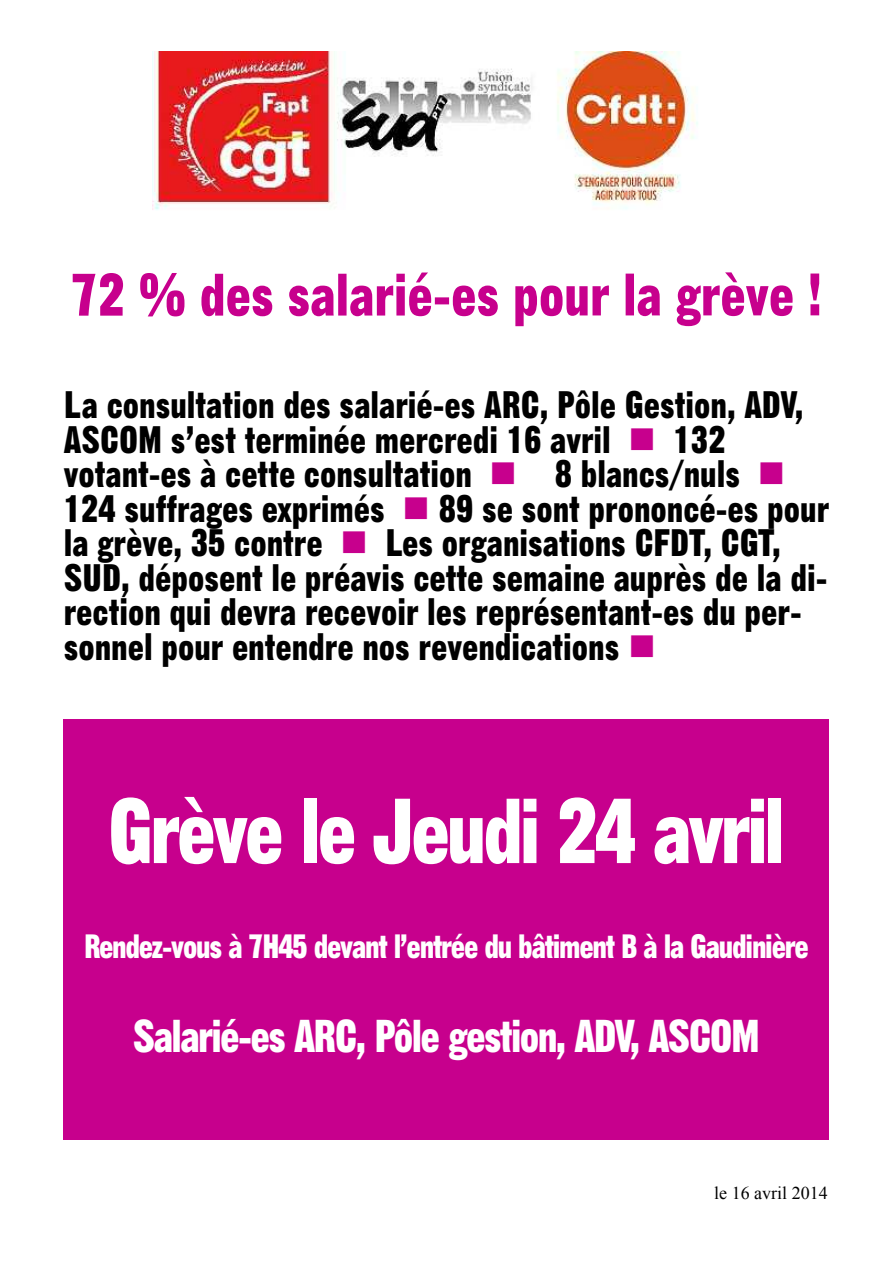
<style>
.page{position:relative;width:893px;height:1263px;background:#fff}
.page>*{position:absolute;margin:0;border:0;box-sizing:border-box;transform-origin:0 0}
.t1{font:90px "Gothic No 13 BT";letter-spacing:-.035em;color:#fff}
.t2{font:58.5px "Gothic No 13 BT";color:#c7008d}
.t3{font:45px "Gothic No 13 BT";letter-spacing:-.035em;color:#fff}
.t4{font:37.5px/34.5px "Gothic No 13 BT";color:#000}
.t5{font:33px "Gothic No 13 BT";letter-spacing:-.035em;color:#fff}
.t6{font:18px "Times New Roman";color:#000}
.s1{color:#c7008d}
</style>
<div class="page">
<div style="left:64px;top:719px;width:765px;height:421px;background:#c7008d"></div>
<img style="left:153px;top:51px;width:545px;height:159px">
<h2 class="t2" style="left:71px;top:274px;width:753px">72 % des salarié-es pour la grève !</h2>
<p class="t4" style="left:64px;top:391px;width:767px">La consultation des salarié-es ARC, Pôle Gestion, ADV, ASCOM s’est terminée mercredi 16 avril <span class="s1">■</span> 132 votant-es à cette consultation <span class="s1">■</span> 8 blancs/nuls <span class="s1">■ </span>124 suffrages exprimés <span class="s1">■</span> 89 se sont prononcé-es pour la grève, 35 contre <span class="s1">■</span> Les organisations CFDT, CGT, SUD, déposent le préavis cette semaine auprès de la di&shy;rection qui devra recevoir les représentant-es du per&shy;sonnel pour entendre nos revendications <span class="s1">■</span></p>
<h1 class="t1" style="left:108px;top:799px;width:679px">Grève le Jeudi 24 avril</h1>
<p class="t5" style="left:84px;top:934px;width:726px">Rendez-vous à 7H45 devant l’entrée du bâtiment B à la Gaudinière</p>
<p class="t3" style="left:133px;top:1020px;width:629px">Salarié-es ARC, Pôle gestion, ADV, ASCOM</p>
<p class="t6" style="left:714px;top:1182px;width:115px">le 16 avril 2014</p>
</div>
